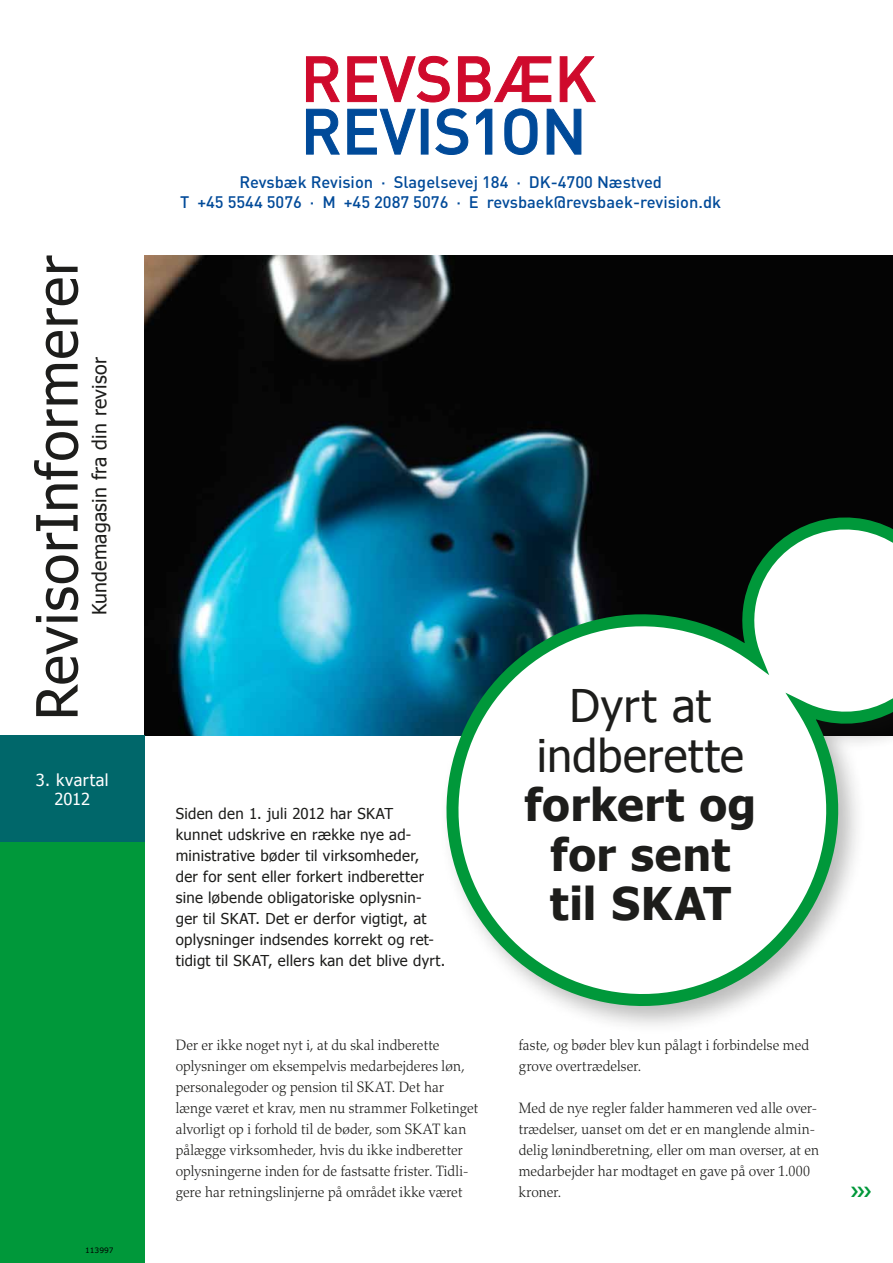
<style>
.page{position:relative;width:893px;height:1263px;background:#fff}
.page>*{position:absolute;margin:0;border:0;box-sizing:border-box;transform-origin:0 0}
.t1{font:500 63px "DIN";color:#004a99}
.t2{font:500 63px "DIN";color:#cf0a2c}
.t3{font:57px "Tahoma";letter-spacing:.015em;color:#1d1d1b}
.t4{font:700 45px/49.5px "Tahoma";letter-spacing:.015em;color:#1d1d1b;text-align:center}
.t5{font:45px/49.5px "Tahoma";letter-spacing:.01em;color:#1d1d1b;text-align:center}
.t6{font:19.5px "Tahoma";letter-spacing:.01em;color:#1d1d1b}
.t7{font:500 16.5px/19.8px "DIN";color:#004a99;text-align:center}
.t8{font:16.5px/19.8px "Tahoma";letter-spacing:.02em;color:#fff;text-align:center}
.t9{font:300 15px/21px "Palatino";letter-spacing:.005em;color:#1d1d1b;scale:.93 1}
.t10{font:15px/21px "Tahoma";letter-spacing:.02em;color:#1d1d1b}
.t11{font:7.5px "Verdana";color:#000}
</style>
<div class="page">
<img style="left:145px;top:255px;width:748px;height:481px">
<div style="left:439px;top:510px;width:454px;height:525px;background:#1d1d1b;opacity:.3"></div>
<svg style="left:436px;top:511px;width:457px;height:505px"></svg>
<div style="left:0;top:736px;width:145px;height:527px;background:#00983a"></div>
<div style="left:0;top:736px;width:145px;height:106px;background:#00676a"></div>
<svg style="left:306px;top:56px;width:34px;height:99px"></svg>
<svg style="left:347px;top:56px;width:249px;height:99px"></svg>
<h2 class="t3" style="left:19px;top:720px;width:467px;rotate:-90deg">RevisorInformerer</h2>
<h3 class="t6" style="left:86px;top:615px;width:259px;rotate:-90deg">Kundemagasin fra din revisor</h3>
<p class="t8" style="left:36px;top:769px;width:74px">3. kvartal<br>2012</p>
<p class="t11" style="left:85px;top:1246px;width:30px">113997</p>
<h1 class="t2" style="left:301px;top:39px;width:297px">REVSBÆK</h1>
<h1 class="t1" style="left:301px;top:91px;width:288px">REVIS1ON</h1>
<p class="t7" style="left:180px;top:172px;width:543px">Revsbæk Revision · Slagelsevej 184 · DK-4700 Næstved<br>T +45 5544 5076 · M +45 2087 5076 · E revsbaek@revsbaek-revision.dk</p>
<p class="t10" style="left:176px;top:802px;width:271px">Siden den 1. juli 2012 har SKAT<br>kunnet udskrive en række nye ad&shy;ministrative bøder til virksomheder,<br>der for sent eller forkert indberetter sine løbende obligatoriske oplysnin&shy;ger til SKAT. Det er derfor vigtigt, at oplysninger indsendes korrekt og ret&shy;tidigt til SKAT, ellers kan det blive dyrt.</p>
<p class="t9" style="left:176px;top:1035px;width:327px">Der er ikke noget nyt i, at du skal indberette oplysninger om eksempelvis medarbejderes løn, personalegoder og pension til SKAT. Det har længe været et krav, men nu strammer Folketinget alvorligt op i forhold til de bøder, som SKAT kan pålægge virksomheder, hvis du ikke indberetter oplysningerne inden for de fastsatte frister. Tidli&shy;gere har retningslinjerne på området ikke været</p>
<h3 class="t5" style="left:537px;top:679px;width:209px">Dyrt at indberette</h3>
<h3 class="t4" style="left:524px;top:777px;width:233px">forkert og for sent til SKAT</h3>
<p class="t9" style="left:519px;top:1035px;width:314px">faste, og bøder blev kun pålagt i forbindelse med grove overtrædelser.</p>
<p class="t9" style="left:519px;top:1098px;width:324px">Med de nye regler falder hammeren ved alle over&shy;trædelser, uanset om det er en manglende almin&shy;delig lønindberetning, eller om man overser, at en medarbejder har modtaget en gave på over 1.000 kroner.</p>
</div>
